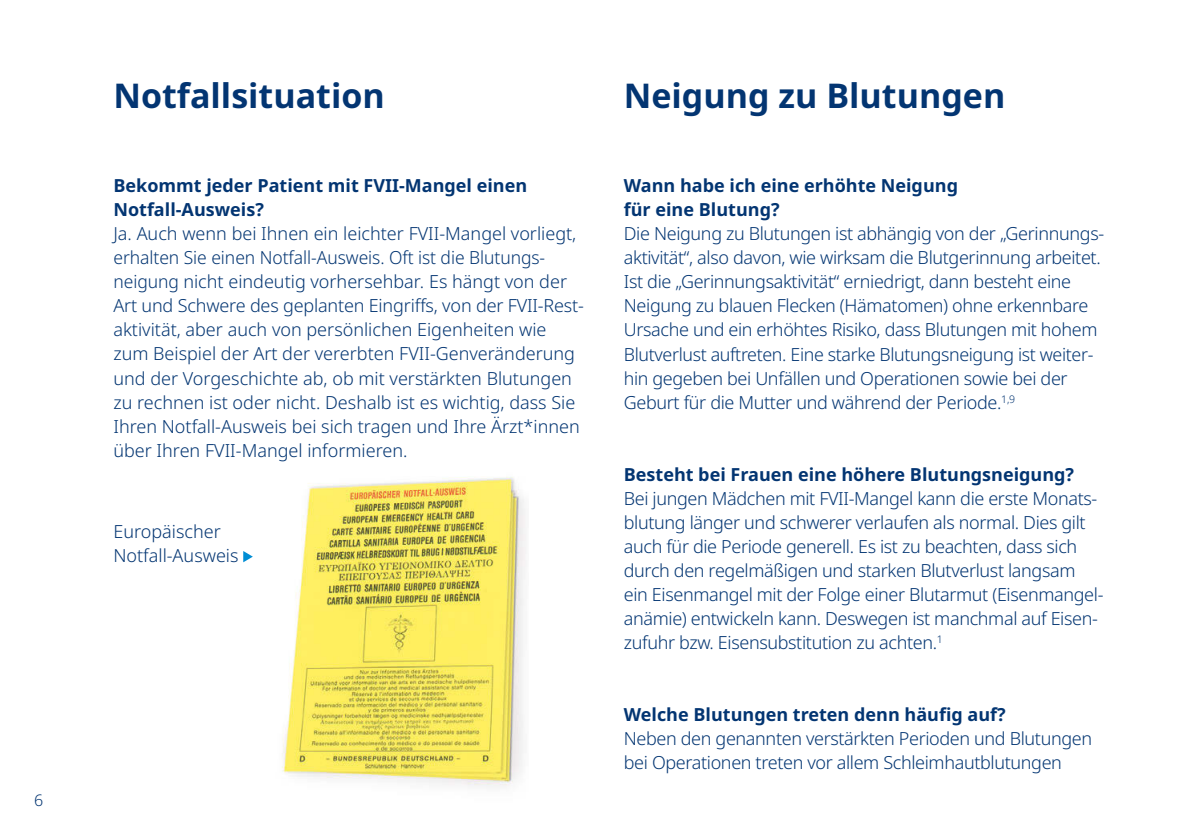
<style>
.page{position:relative;width:1191px;height:840px;background:#fff}
.page>*{position:absolute;margin:0;border:0;box-sizing:border-box;transform-origin:0 0}
.t1{font:700 34px "Apis";color:#033572}
.t2{font:300 18px/24px "Apis";letter-spacing:-.02em;color:#033572}
.t3{font:300 18px/24px "Apis";color:#033572}
.t4{font:700 18px/24px "Apis";color:#033572}
.t5{font:300 16px "Apis";color:#033572}
</style>
<div class="page">
<img style="left:282px;top:477px;width:244px;height:310px">
<svg style="left:243px;top:551px;width:10px;height:11px"></svg>
<p class="t5" style="left:34px;top:788px;width:11px">6</p>
<h1 class="t1" style="left:113px;top:72px;width:273px">Notfallsituation</h1>
<p class="t4" style="left:113px;top:174px;width:415px">Bekommt jeder Patient mit FVII-Mangel einen<br>Notfall-Ausweis?</p>
<p class="t3" style="left:113px;top:222px;width:468px">Ja. Auch wenn bei Ihnen ein leichter FVII-Mangel vorliegt, erhalten Sie einen Notfall-Ausweis. Oft ist die Blutungs&shy;neigung nicht eindeutig vorhersehbar. Es hängt von der Art und Schwere des geplanten Eingriffs, von der FVII-Rest-- aktivität, aber auch von persönlichen Eigenheiten wie zum Beispiel der Art der vererbten FVII-Genveränderung und der Vorgeschichte ab, ob mit verstärkten Blutungen zu rechnen ist oder nicht. Deshalb ist es wichtig, dass Sie Ihren Notfall-Ausweis bei sich tragen und Ihre Ärzt*innen über Ihren FVII-Mangel informieren.</p>
<p class="t3" style="left:113px;top:520px;width:127px">Europäischer<br>Notfall-Ausweis</p>
<h1 class="t1" style="left:624px;top:72px;width:383px">Neigung zu Blutungen</h1>
<p class="t4" style="left:624px;top:174px;width:336px">Wann habe ich eine erhöhte Neigung für eine Blutung?</p>
<p class="t2" style="left:624px;top:222px;width:482px">Die Neigung zu Blutungen ist abhängig von der „Gerinnungs&shy;aktivität“, also davon, wie wirksam die Blutgerinnung arbeitet.<br>Ist die „Gerinnungsaktivität“ erniedrigt, dann besteht eine Neigung zu blauen Flecken (Hämatomen) ohne erkennbare Ursache und ein erhöhtes Risiko, dass Blutungen mit hohem Blutverlust auftreten. Eine starke Blutungsneigung ist weiter&shy;hin gegeben bei Unfällen und Operationen sowie bei der Geburt für die Mutter und während der Periode.<sup>1,9</sup></p>
<p class="t4" style="left:624px;top:462px;width:452px">Besteht bei Frauen eine höhere Blutungsneigung?</p>
<p class="t2" style="left:624px;top:486px;width:480px">Bei jungen Mädchen mit FVII-Mangel kann die erste Monats&shy;blutung länger und schwerer verlaufen als normal. Dies gilt auch für die Periode generell. Es ist zu beachten, dass sich durch den regelmäßigen und starken Blutverlust langsam ein Eisenmangel mit der Folge einer Blutarmut (Eisenmangel&shy;anämie) entwickeln kann. Deswegen ist manchmal auf Eisen&shy;zufuhr bzw. Eisensubstitution zu achten.<sup>1</sup></p>
<p class="t4" style="left:624px;top:702px;width:383px">Welche Blutungen treten denn häufig auf?</p>
<p class="t2" style="left:624px;top:726px;width:470px">Neben den genannten verstärkten Perioden und Blutungen bei Operationen treten vor allem Schleimhautblutungen</p>
</div>
